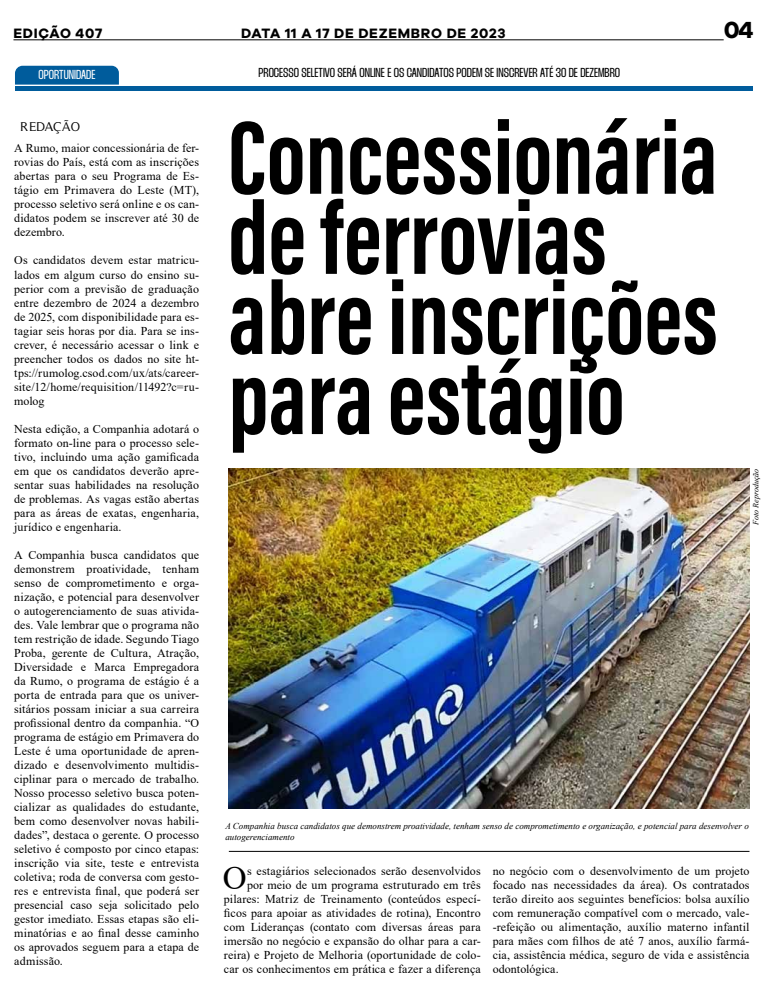
<style>
.page{position:relative;width:780px;height:993px;background:#fff}
.page>*{position:absolute;margin:0;border:0;box-sizing:border-box;transform-origin:0 0}
.t1{font:107px/80px "Acumin Variable Concept";color:#000}
.t2{font:33.1px "Times New Roman";color:#000}
.t3{font:700 24px "Galyon";color:#000}
.t4{font:700 14px "Galyon";letter-spacing:.05em;color:#000}
.t5{font:900 13px "Thunder";color:#000}
.t6{font:900 13px "Thunder";color:#fff}
.t7{font:13px "Timeless";color:#000}
.t8{font:12px/14px "Times New Roman";letter-spacing:.01em;color:#000;text-align:justify}
.t9{font:italic 9px/10.8px "Times New Roman";color:#000}
.t10{font:italic 8px "Times New Roman";color:#000}
</style>
<div class="page">
<img style="left:229px;top:468px;width:520px;height:340px">
<hr style="left:13px;top:39px;width:710px;height:1px;background:#000">
<div style="left:15px;top:86px;width:737px;height:5px;background:#005c9c"></div>
<svg style="left:15px;top:66px;width:104px;height:19px;background:#08619f"></svg>
<hr style="left:229px;top:850px;width:520px;height:1px;background:#000">
<p class="t4" style="left:13px;top:24px;width:90px">EDIÇÃO 407</p>
<p class="t4" style="left:241px;top:24px;width:266px">DATA 11 A 17 DE DEZEMBRO DE 2023</p>
<h3 class="t3" style="left:723px;top:15px;width:31px">04</h3>
<p class="t6" style="left:38px;top:68px;width:58px">OPORTUNIDADE</p>
<p class="t5" style="left:258px;top:65px;width:363px">PROCESSO SELETIVO SERÁ ONLINE E OS CANDIDATOS PODEM SE INSCREVER ATÉ 30 DE DEZEMBRO</p>
<p class="t7" style="left:20px;top:119px;width:61px">REDAÇÃO</p>
<p class="t8" style="left:14px;top:141px;width:186px">A Rumo, maior concessionária de fer&shy;rovias do País, está com as inscrições abertas para o seu Programa de Es&shy;tágio em Primavera do Leste (MT), processo seletivo será online e os can&shy;didatos podem se inscrever até 30 de dezembro.</p>
<p class="t8" style="left:14px;top:253px;width:186px">Os candidatos devem estar matricu&shy;lados em algum curso do ensino su&shy;perior com a previsão de graduação entre dezembro de 2024 a dezembro de 2025, com disponibilidade para es&shy;tagiar seis horas por dia. Para se ins&shy;crever, é necessário acessar o link e preencher todos os dados no site ht&shy;tps://rumolog.csod.com/ux/ats/career&shy;site/12/home/requisition/11492?c=ru&shy;molog</p>
<p class="t8" style="left:14px;top:421px;width:186px">Nesta edição, a Companhia adotará o formato on-line para o processo sele&shy;tivo, incluindo uma ação gamificada em que os candidatos deverão apre&shy;sentar suas habilidades na resolução de problemas. As vagas estão abertas para as áreas de exatas, engenharia, jurídico e engenharia.</p>
<p class="t8" style="left:14px;top:547px;width:186px">A Companhia busca candidatos que demonstrem proatividade, tenham senso de comprometimento e orga&shy;nização, e potencial para desenvolver o autogerenciamento de suas ativida&shy;des. Vale lembrar que o programa não tem restrição de idade. Segundo Tiago Proba, gerente de Cultura, Atração, Diversidade e Marca Empregadora da Rumo, o programa de estágio é a porta de entrada para que os univer&shy;sitários possam iniciar a sua carreira profissional dentro da companhia. “O programa de estágio em Primavera do Leste é uma oportunidade de apren&shy;dizado e desenvolvimento multidis&shy;ciplinar para o mercado de trabalho.<br>Nosso processo seletivo busca poten&shy;cializar as qualidades do estudante, bem como desenvolver novas habili&shy;dades”, destaca o gerente. O processo seletivo é composto por cinco etapas: inscrição via site, teste e entrevista coletiva; roda de conversa com gesto&shy;res e entrevista final, que poderá ser presencial caso seja solicitado pelo gestor imediato. Essas etapas são eli&shy;minatórias e ao final desse caminho os aprovados seguem para a etapa de admissão.</p>
<h1 class="t1" style="left:228px;top:112px;width:491px">Concessionária de ferrovias abre inscrições para estágio</h1>
<p class="t10" style="left:750px;top:524px;width:57px;rotate:-90deg">Foto Reprodução</p>
<p class="t9" style="left:225px;top:820px;width:525px">A Companhia busca candidatos que demonstrem proatividade, tenham senso de comprometimento e organização, e potencial para desenvolver o autogerenciamento</p>
<h2 class="t2" style="left:223px;top:854px;width:25px">O</h2>
<p class="t8" style="left:224px;top:863px;width:258px;text-align:right">s estagiários selecionados serão desenvolvidos<br>por meio de um programa estruturado em três pilares: Matriz de Treinamento (conteúdos especí&shy;ficos para apoiar as atividades de rotina), Encontro com Lideranças (contato com diversas áreas para imersão no negócio e expansão do olhar para a car&shy;reira) e Projeto de Melhoria (oportunidade de colo&shy;car os conhecimentos em prática e fazer a diferença</p>
<p class="t8" style="left:492px;top:863px;width:258px">no negócio com o desenvolvimento de um projeto focado nas necessidades da área). Os contratados terão direito aos seguintes benefícios: bolsa auxílio com remuneração compatível com o mercado, vale--refeição ou alimentação, auxílio materno infantil para mães com filhos de até 7 anos, auxílio farmá&shy;cia, assistência médica, seguro de vida e assistência odontológica.</p>
</div>
